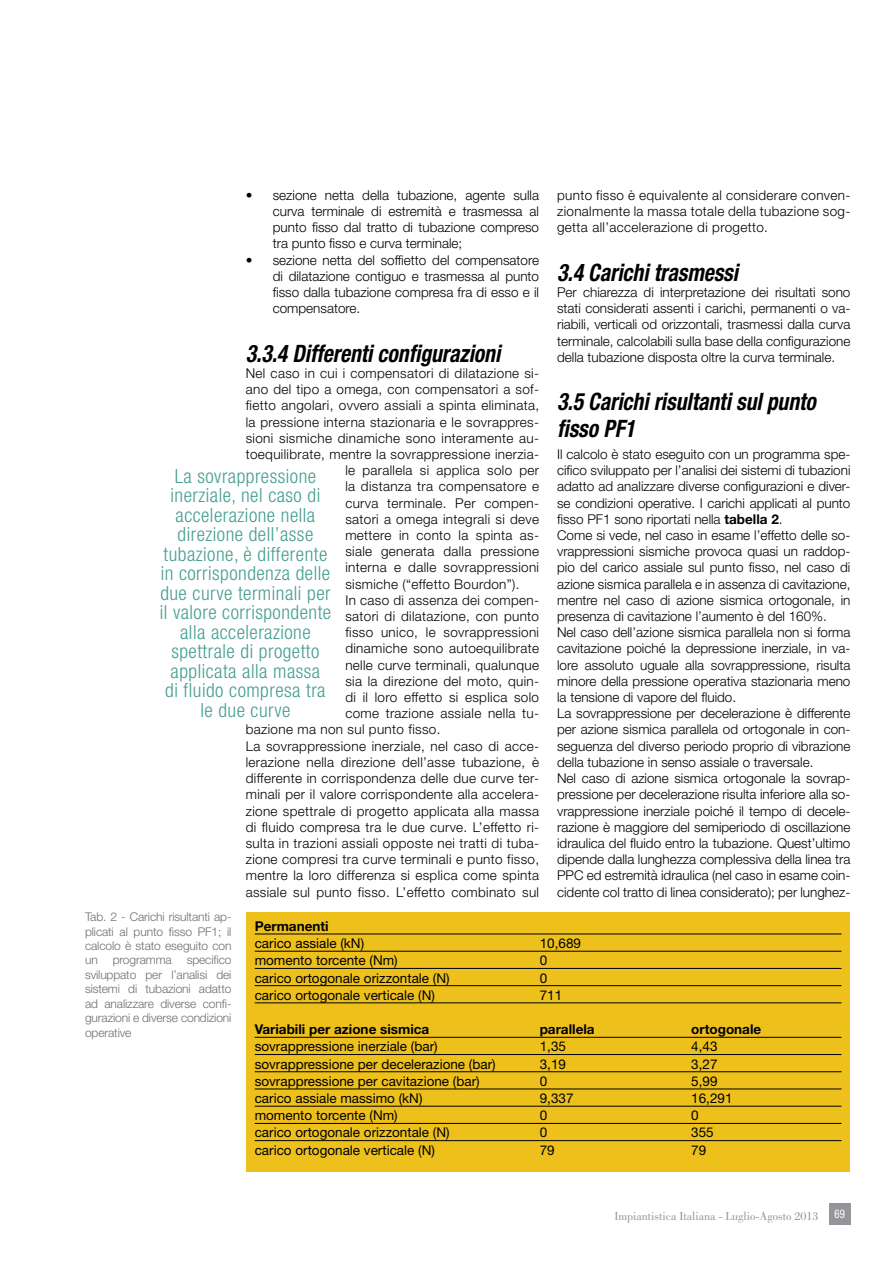
<style>
.page{position:relative;width:893px;height:1263px;background:#fff}
.page>*{position:absolute;margin:0;border:0;box-sizing:border-box;transform-origin:0 0}
.t1{font:italic 700 condensed 24px/27px "Helvetica Neue LT Std";color:#000;scale:.9 1}
.t2{font:300 condensed 19.5px/19.5px "Helvetica Neue LT Std";letter-spacing:.025em;color:#469e90;text-align:center}
.t3{font:300 13.5px/16.2px "Helvetica Neue LT Std";color:#000;text-align:justify}
.t4{font:300 13.5px "Helvetica Neue LT Std";letter-spacing:.025em;color:#000}
.t5{font:13.5px "Helvetica Neue LT Std";color:#000}
.t6{font:700 13.5px "Helvetica Neue LT Std";color:#000}
.t7{font:300 12px/14.4px "Helvetica Neue LT Std";letter-spacing:-.01em;color:#6d6e71;text-align:justify}
.t8{font:12px "Bodoni Std";color:#939598}
.t9{font:condensed 12px "Helvetica Neue LT Std";color:#fff;scale:.9 1}
.s1{font-weight:700}
</style>
<div class="page">
<div style="left:829px;top:1203px;width:21px;height:22px;background:#939598"></div>
<div style="left:246px;top:913px;width:604px;height:259px;background:#eec01b"></div>
<hr style="left:255px;top:934px;width:586px;height:1px;background:#000">
<hr style="left:255px;top:951px;width:586px;height:1px;background:#000">
<hr style="left:255px;top:968px;width:586px;height:1px;background:#000">
<hr style="left:255px;top:985px;width:586px;height:1px;background:#000">
<hr style="left:255px;top:1002px;width:586px;height:1px;background:#000">
<hr style="left:255px;top:1037px;width:586px;height:1px;background:#000">
<hr style="left:255px;top:1054px;width:586px;height:1px;background:#000">
<hr style="left:255px;top:1071px;width:586px;height:1px;background:#000">
<hr style="left:255px;top:1089px;width:586px;height:1px;background:#000">
<hr style="left:255px;top:1106px;width:586px;height:1px;background:#000">
<hr style="left:255px;top:1123px;width:586px;height:1px;background:#000">
<hr style="left:255px;top:1140px;width:586px;height:1px;background:#000">
<p class="t3" style="left:273px;top:187px;width:268px;text-indent:-27px">• sezione netta della tubazione, agente sulla curva terminale di estremità e trasmessa al punto fisso dal tratto di tubazione compreso tra punto fisso e curva terminale;</p>
<p class="t3" style="left:273px;top:251px;width:268px;text-indent:-27px">• sezione netta del soffietto del compensatore di dilatazione contiguo e trasmessa al punto fisso dalla tubazione compresa fra di esso e il compensatore.</p>
<h1 class="t1" style="left:246px;top:340px;width:284px">3.3.4 Differenti configurazioni</h1>
<p class="t4" style="left:246px;top:365px;width:295px">Nel caso in cui i compensatori di dilatazione si-</p>
<p class="t4" style="left:246px;top:381px;width:295px">ano del tipo a omega, con compensatori a sof-</p>
<p class="t4" style="left:246px;top:397px;width:295px">fietto angolari, ovvero assiali a spinta eliminata,</p>
<p class="t4" style="left:246px;top:414px;width:295px">la pressione interna stazionaria e le sovrappres-</p>
<p class="t4" style="left:246px;top:430px;width:295px">sioni sismiche dinamiche sono interamente au-</p>
<p class="t4" style="left:246px;top:446px;width:295px">toequilibrate, mentre la sovrappressione inerzia-</p>
<p class="t4" style="left:345px;top:462px;width:195px">le parallela si applica solo per</p>
<p class="t4" style="left:345px;top:478px;width:195px">la distanza tra compensatore e</p>
<p class="t4" style="left:345px;top:495px;width:195px">curva terminale. Per compen-</p>
<p class="t4" style="left:345px;top:511px;width:195px">satori a omega integrali si deve</p>
<p class="t4" style="left:345px;top:527px;width:195px">mettere in conto la spinta as-</p>
<p class="t4" style="left:345px;top:543px;width:195px">siale generata dalla pressione</p>
<p class="t4" style="left:345px;top:559px;width:195px">interna e dalle sovrappressioni</p>
<p class="t4" style="left:345px;top:576px;width:176px">sismiche (“effetto Bourdon”).</p>
<p class="t4" style="left:345px;top:592px;width:195px">In caso di assenza dei compen-</p>
<p class="t4" style="left:345px;top:608px;width:195px">satori di dilatazione, con punto</p>
<p class="t4" style="left:345px;top:624px;width:195px">fisso unico, le sovrappressioni</p>
<p class="t4" style="left:345px;top:640px;width:195px">dinamiche sono autoequilibrate</p>
<p class="t4" style="left:345px;top:657px;width:195px">nelle curve terminali, qualunque</p>
<p class="t4" style="left:345px;top:673px;width:195px">sia la direzione del moto, quin-</p>
<p class="t4" style="left:345px;top:689px;width:195px">di il loro effetto si esplica solo</p>
<p class="t4" style="left:345px;top:705px;width:195px">come trazione assiale nella tu-</p>
<p class="t4" style="left:246px;top:721px;width:196px">bazione ma non sul punto fisso.</p>
<p class="t4" style="left:246px;top:738px;width:295px">La sovrappressione inerziale, nel caso di acce-</p>
<p class="t4" style="left:246px;top:754px;width:295px">lerazione nella direzione dell’asse tubazione, è</p>
<p class="t4" style="left:246px;top:770px;width:295px">differente in corrispondenza delle due curve ter-</p>
<p class="t4" style="left:246px;top:786px;width:295px">minali per il valore corrispondente alla accelera-</p>
<p class="t4" style="left:246px;top:802px;width:295px">zione spettrale di progetto applicata alla massa</p>
<p class="t4" style="left:246px;top:819px;width:295px">di fluido compresa tra le due curve. L’effetto ri-</p>
<p class="t4" style="left:246px;top:835px;width:295px">sulta in trazioni assiali opposte nei tratti di tuba-</p>
<p class="t4" style="left:246px;top:851px;width:295px">zione compresi tra curve terminali e punto fisso,</p>
<p class="t4" style="left:246px;top:867px;width:295px">mentre la loro differenza si esplica come spinta</p>
<p class="t4" style="left:246px;top:883px;width:295px">assiale sul punto fisso. L’effetto combinato sul</p>
<p class="t2" style="left:160px;top:466px;width:173px">La sovrappressione inerziale, nel caso di accelerazione nella direzione dell’asse tubazione, è differente in corrispondenza delle due curve terminali per il valore corrispondente alla accelerazione spettrale di progetto applicata alla massa<br>di fluido compresa tra le due curve</p>
<p class="t3" style="left:557px;top:187px;width:295px">punto fisso è equivalente al considerare conven&shy;zionalmente la massa totale della tubazione sog&shy;getta all’accelerazione di progetto.</p>
<h1 class="t1" style="left:557px;top:259px;width:203px">3.4 Carichi trasmessi</h1>
<p class="t3" style="left:557px;top:284px;width:295px">Per chiarezza di interpretazione dei risultati sono stati considerati assenti i carichi, permanenti o va&shy;riabili, verticali od orizzontali, trasmessi dalla curva terminale, calcolabili sulla base della configurazione della tubazione disposta oltre la curva terminale.</p>
<h1 class="t1" style="left:557px;top:389px;width:289px">3.5 Carichi risultanti sul punto fisso PF1</h1>
<p class="t3" style="left:557px;top:446px;width:295px;text-align:left">Il calcolo è stato eseguito con un programma spe&shy;cifico sviluppato per l’analisi dei sistemi di tubazioni adatto ad analizzare diverse configurazioni e diver&shy;se condizioni operative. I carichi applicati al punto fisso PF1 sono riportati nella <span class="s1">tabella 2</span>.<br>Come si vede, nel caso in esame l’effetto delle so&shy;vrappressioni sismiche provoca quasi un raddop&shy;pio del carico assiale sul punto fisso, nel caso di azione sismica parallela e in assenza di cavitazione, mentre nel caso di azione sismica ortogonale, in presenza di cavitazione l’aumento è del 160%.<br>Nel caso dell’azione sismica parallela non si forma cavitazione poiché la depressione inerziale, in va&shy;lore assoluto uguale alla sovrappressione, risulta minore della pressione operativa stazionaria meno la tensione di vapore del fluido.<br>La sovrappressione per decelerazione è differente per azione sismica parallela od ortogonale in con&shy;seguenza del diverso periodo proprio di vibrazione della tubazione in senso assiale o traversale.<br>Nel caso di azione sismica ortogonale la sovrap&shy;pressione per decelerazione risulta inferiore alla so&shy;vrappressione inerziale poiché il tempo di decele&shy;razione è maggiore del semiperiodo di oscillazione idraulica del fluido entro la tubazione. Quest’ultimo dipende dalla lunghezza complessiva della linea tra PPC ed estremità idraulica (nel caso in esame coin&shy;cidente col tratto di linea considerato); per lunghez-</p>
<p class="t7" style="left:85px;top:909px;width:148px">Tab. 2 - Carichi risultanti ap&shy;plicati al punto fisso PF1; il calcolo è stato eseguito con un programma specifico sviluppato per l’analisi dei sistemi di tubazioni adatto ad analizzare diverse confi&shy;gurazioni e diverse condizioni operative</p>
<p class="t6" style="left:255px;top:918px;width:75px">Permanenti</p>
<p class="t5" style="left:255px;top:935px;width:111px">carico assiale (kN)</p>
<p class="t5" style="left:540px;top:935px;width:43px">10,689</p>
<p class="t5" style="left:255px;top:952px;width:145px">momento torcente (Nm)</p>
<p class="t5" style="left:540px;top:952px;width:9px">0</p>
<p class="t5" style="left:255px;top:970px;width:196px">carico ortogonale orizzontale (N)</p>
<p class="t5" style="left:540px;top:970px;width:9px">0</p>
<p class="t5" style="left:255px;top:987px;width:182px">carico ortogonale verticale (N)</p>
<p class="t5" style="left:540px;top:987px;width:24px">711</p>
<p class="t6" style="left:255px;top:1021px;width:176px">Variabili per azione sismica</p>
<p class="t6" style="left:540px;top:1021px;width:56px">parallela</p>
<p class="t6" style="left:691px;top:1021px;width:71px">ortogonale</p>
<p class="t5" style="left:255px;top:1038px;width:184px">sovrappressione inerziale (bar)</p>
<p class="t5" style="left:540px;top:1038px;width:28px">1,35</p>
<p class="t5" style="left:691px;top:1038px;width:28px">4,43</p>
<p class="t5" style="left:255px;top:1056px;width:242px">sovrappressione per decelerazione (bar)</p>
<p class="t5" style="left:540px;top:1056px;width:28px">3,19</p>
<p class="t5" style="left:691px;top:1056px;width:28px">3,27</p>
<p class="t5" style="left:255px;top:1073px;width:226px">sovrappressione per cavitazione (bar)</p>
<p class="t5" style="left:540px;top:1073px;width:9px">0</p>
<p class="t5" style="left:691px;top:1073px;width:28px">5,99</p>
<p class="t5" style="left:255px;top:1090px;width:169px">carico assiale massimo (kN)</p>
<p class="t5" style="left:540px;top:1090px;width:35px">9,337</p>
<p class="t5" style="left:691px;top:1090px;width:43px">16,291</p>
<p class="t5" style="left:255px;top:1107px;width:145px">momento torcente (Nm)</p>
<p class="t5" style="left:540px;top:1107px;width:9px">0</p>
<p class="t5" style="left:691px;top:1107px;width:9px">0</p>
<p class="t5" style="left:255px;top:1124px;width:196px">carico ortogonale orizzontale (N)</p>
<p class="t5" style="left:540px;top:1124px;width:9px">0</p>
<p class="t5" style="left:691px;top:1124px;width:24px">355</p>
<p class="t5" style="left:255px;top:1142px;width:182px">carico ortogonale verticale (N)</p>
<p class="t5" style="left:540px;top:1142px;width:17px">79</p>
<p class="t5" style="left:691px;top:1142px;width:17px">79</p>
<p class="t8" style="left:615px;top:1209px;width:205px">Impiantistica Italiana - Luglio-Agosto 2013</p>
<p class="t9" style="left:835px;top:1207px;width:13px">69</p>
</div>
